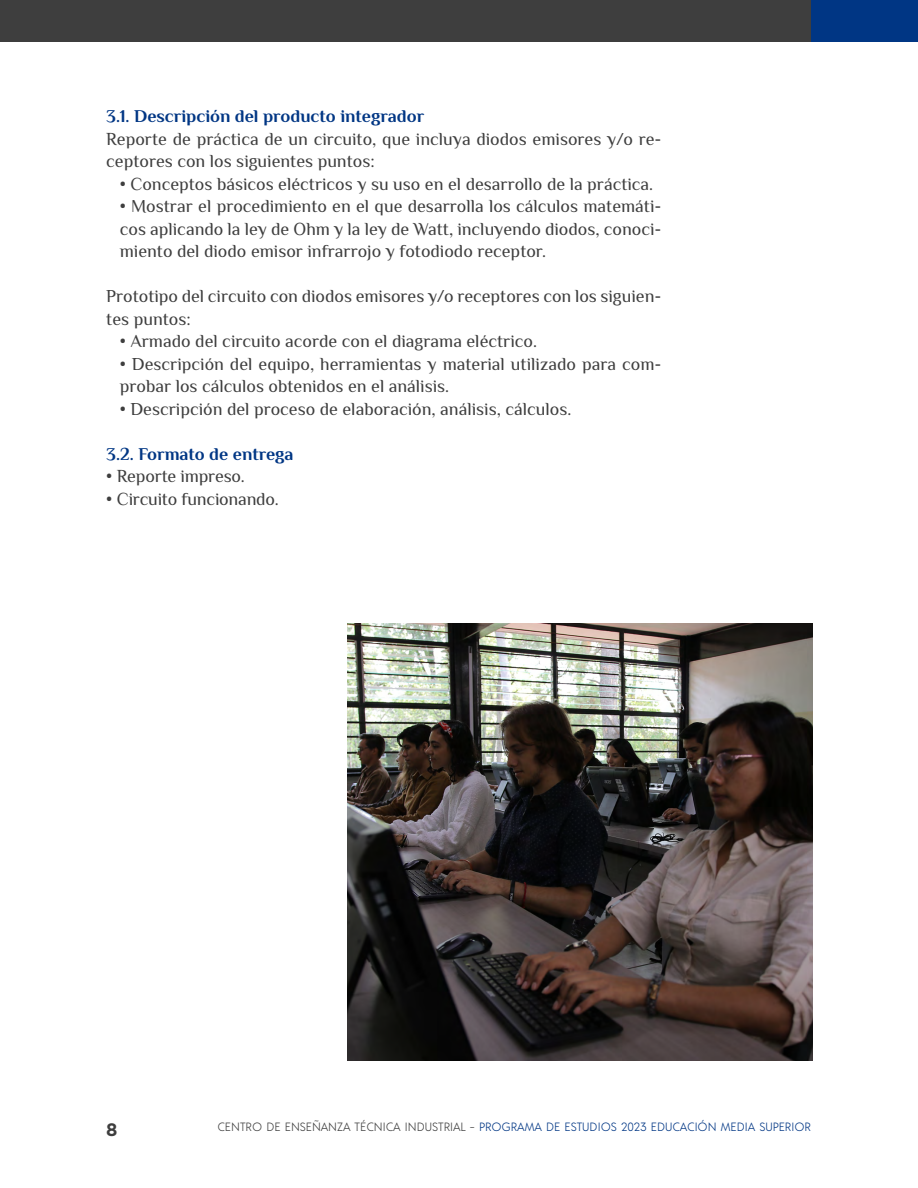
<style>
.page{position:relative;width:918px;height:1188px;background:#fff}
.page>*{position:absolute;margin:0;border:0;box-sizing:border-box;transform-origin:0 0}
.t1{font:18px/22.5px "Philosopher";color:#3e3e3e}
.t2{font:700 18px "Philosopher";color:#003684}
.t3{font:700 18px "Gotham";color:#3e3e3e}
.t4{font:300 12px "Acre";color:#003684}
.s1{color:#3e3e3e}
</style>
<div class="page">
<div style="left:0;top:0;width:811px;height:42px;background:#3e3e3e"></div>
<div style="left:811px;top:0;width:107px;height:42px;background:#003684"></div>
<img style="left:347px;top:624px;width:466px;height:436px">
<p class="t2" style="left:106px;top:105px;width:319px">3.1. Descripción del producto integrador</p>
<p class="t1" style="left:106px;top:128px;width:557px">Reporte de práctica de un circuito, que incluya diodos emisores y/o re&shy;ceptores con los siguientes puntos:</p>
<p class="t1" style="left:120px;top:173px;width:535px">• Conceptos básicos eléctricos y su uso en el desarrollo de la práctica.</p>
<p class="t1" style="left:120px;top:195px;width:543px;text-align:justify">• Mostrar el procedimiento en el que desarrolla los cálculos matemáti&shy;cos aplicando la ley de Ohm y la ley de Watt, incluyendo diodos, conoci&shy;miento del diodo emisor infrarrojo y fotodiodo receptor.</p>
<p class="t1" style="left:106px;top:285px;width:557px">Prototipo del circuito con diodos emisores y/o receptores con los siguien&shy;tes puntos:</p>
<p class="t1" style="left:120px;top:330px;width:419px">• Armado del circuito acorde con el diagrama eléctrico.</p>
<p class="t1" style="left:120px;top:353px;width:543px">• Descripción del equipo, herramientas y material utilizado para com&shy;probar los cálculos obtenidos en el análisis.</p>
<p class="t1" style="left:120px;top:398px;width:453px">• Descripción del proceso de elaboración, análisis, cálculos.</p>
<p class="t2" style="left:106px;top:442px;width:189px">3.2. Formato de entrega</p>
<p class="t1" style="left:106px;top:465px;width:140px">• Reporte impreso.</p>
<p class="t1" style="left:106px;top:488px;width:174px">• Circuito funcionando.</p>
<p class="t3" style="left:106px;top:1117px;width:13px">8</p>
<p class="t4" style="left:217px;top:1119px;width:595px"><span class="s1">CENTRO DE ENSEÑANZA TÉCNICA INDUSTRIAL -</span> PROGRAMA DE ESTUDIOS 2023 EDUCACIÓN MEDIA SUPERIOR</p>
</div>
